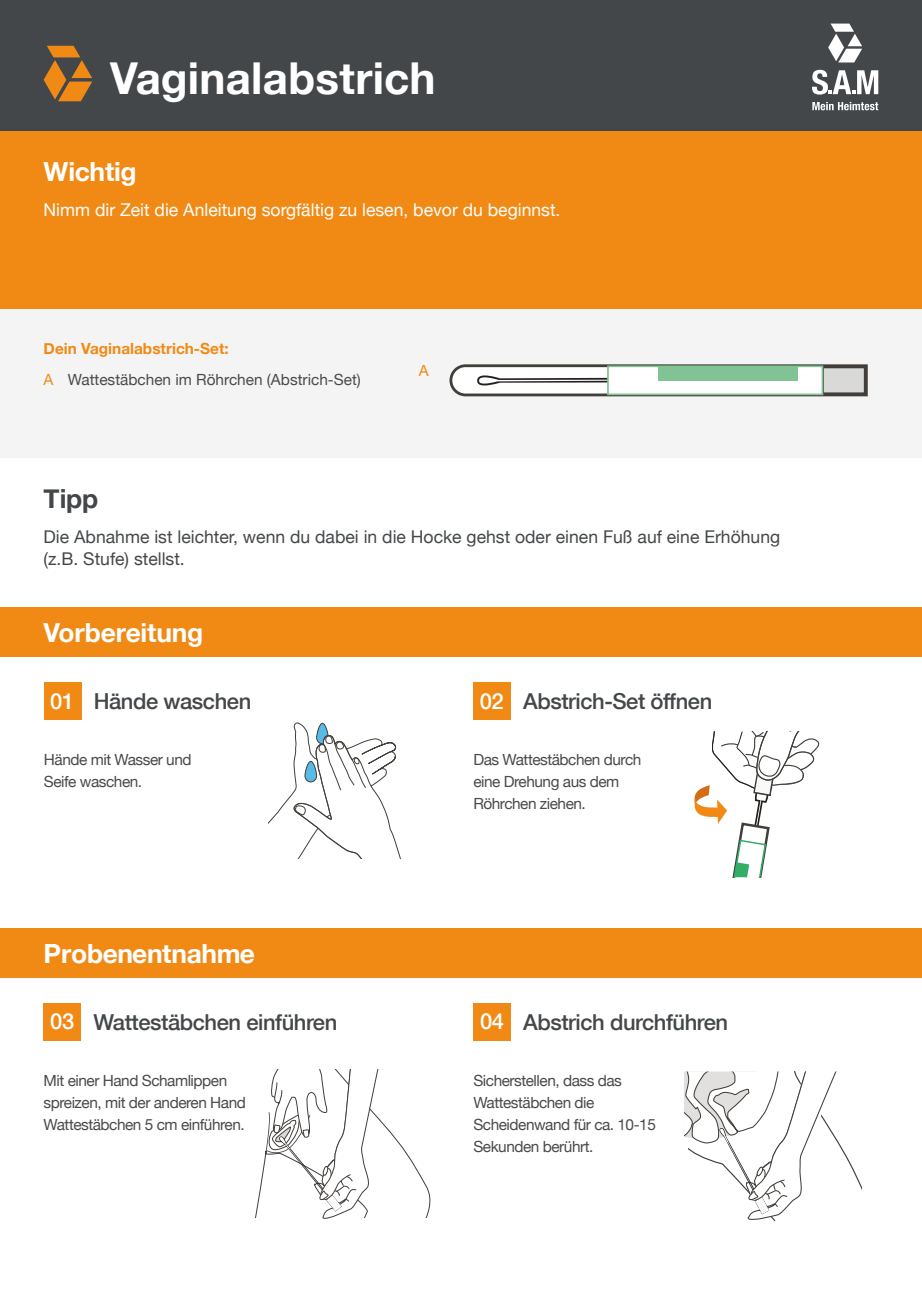
<style>
.page{position:relative;width:922px;height:1312px;background:#fff}
.page>*{position:absolute;margin:0;border:0;box-sizing:border-box;transform-origin:0 0}
.t1{font:700 44px "Helvetica Neue";letter-spacing:.005em;color:#fff}
.t2{font:700 26.25px "Helvetica Neue";letter-spacing:-.015em;color:#fff}
.t3{font:700 26.25px "Helvetica Neue";color:#444749}
.t4{font:500 22px "Helvetica Neue";letter-spacing:-.02em;color:#444749}
.t5{font:500 22px "Helvetica Neue";letter-spacing:-.02em;color:#fff}
.t6{font:17.5px/22px "Helvetica Neue";color:#444749}
.t7{font:17.5px "Helvetica Neue";color:#fff}
.t8{font:15.25px/22px "Helvetica Neue";letter-spacing:-.03em;color:#4a4a49}
.t9{font:15.25px/31px "Helvetica Neue";color:#4a4a49}
.t10{font:15.25px "Helvetica Neue";color:#f18a15}
.s1{font-weight:700;color:#f18a15}
.s2{color:#f18a15}
</style>
<div class="page">
<div style="left:0;top:215px;width:921px;height:242px;background:#f4f4f4"></div>
<div style="left:0;top:103px;width:921px;height:205px;background:#f18a15"></div>
<div style="left:0;top:0;width:921px;height:131px;background:#444749"></div>
<div style="left:0;top:607px;width:921px;height:50px;background:#f18a15"></div>
<div style="left:0;top:927px;width:921px;height:50px;background:#f18a15"></div>
<svg style="left:449px;top:364px;width:419px;height:33px"></svg>
<div style="left:607px;top:366px;width:215px;height:28px;background:#fff"></div>
<div style="left:607px;top:365px;width:216px;height:30px;border:2px solid #81c394"></div>
<div style="left:658px;top:366px;width:139px;height:14px;background:#81c394"></div>
<div style="left:44px;top:1002px;width:37px;height:37px;background:#f18a15"></div>
<div style="left:473px;top:682px;width:37px;height:37px;background:#f18a15"></div>
<div style="left:44px;top:682px;width:37px;height:37px;background:#f18a15"></div>
<div style="left:473px;top:1002px;width:37px;height:37px;background:#f18a15"></div>
<svg style="left:269px;top:722px;width:132px;height:136px"></svg>
<svg style="left:255px;top:1069px;width:176px;height:150px"></svg>
<svg style="left:684px;top:1071px;width:176px;height:151px"></svg>
<svg style="left:694px;top:731px;width:126px;height:146px"></svg>
<svg style="left:44px;top:46px;width:48px;height:55px"></svg>
<svg style="left:828px;top:24px;width:33px;height:38px"></svg>
<svg style="left:812px;top:102px;width:66px;height:8px"></svg>
<svg style="left:812px;top:70px;width:66px;height:24px"></svg>
<h1 class="t1" style="left:110px;top:43px;width:327px">Vaginalabstrich</h1>
<h2 class="t2" style="left:44px;top:151px;width:95px">Wichtig</h2>
<p class="t7" style="left:44px;top:197px;width:518px">Nimm dir Zeit die Anleitung sorgfältig zu lesen, bevor du beginnst.</p>
<p class="t9" style="left:44px;top:334px;width:319px"><span class="s1">Dein Vaginalabstrich-Set:<br></span><span class="s2">A</span> Wattestäbchen im Röhrchen (Abstrich-Set)</p>
<p class="t10" style="left:419px;top:360px;width:11px">A</p>
<h2 class="t3" style="left:44px;top:478px;width:56px">Tipp</h2>
<p class="t6" style="left:44px;top:526px;width:738px">Die Abnahme ist leichter, wenn du dabei in die Hocke gehst oder einen Fuß auf eine Erhöhung (z.B. Stufe) stellst.</p>
<h2 class="t2" style="left:44px;top:611px;width:161px">Vorbereitung</h2>
<h3 class="t5" style="left:50px;top:683px;width:25px">01</h3>
<h3 class="t5" style="left:479px;top:683px;width:25px">02</h3>
<h3 class="t4" style="left:94px;top:683px;width:159px">Hände waschen</h3>
<h3 class="t4" style="left:523px;top:683px;width:190px">Abstrich-Set öffnen</h3>
<p class="t8" style="left:44px;top:749px;width:149px">Hände mit Wasser und<br>Seife waschen.</p>
<h2 class="t2" style="left:44px;top:932px;width:213px">Probenentnahme</h2>
<p class="t8" style="left:473px;top:749px;width:169px">Das Wattestäbchen durch eine Drehung aus dem<br>Röhrchen ziehen.</p>
<h3 class="t5" style="left:50px;top:1003px;width:25px">03</h3>
<h3 class="t4" style="left:93px;top:1004px;width:245px">Wattestäbchen einführen</h3>
<h3 class="t5" style="left:480px;top:1003px;width:25px">04</h3>
<h3 class="t4" style="left:523px;top:1004px;width:206px">Abstrich durchführen</h3>
<p class="t8" style="left:44px;top:1070px;width:204px">Mit einer Hand Schamlippen spreizen, mit der anderen Hand<br>Wattestäbchen 5 cm einführen.</p>
<p class="t8" style="left:473px;top:1070px;width:184px">Sicherstellen, dass das<br>Wattestäbchen die<br>Scheidenwand für ca. 10-15<br>Sekunden berührt.</p>
</div>
